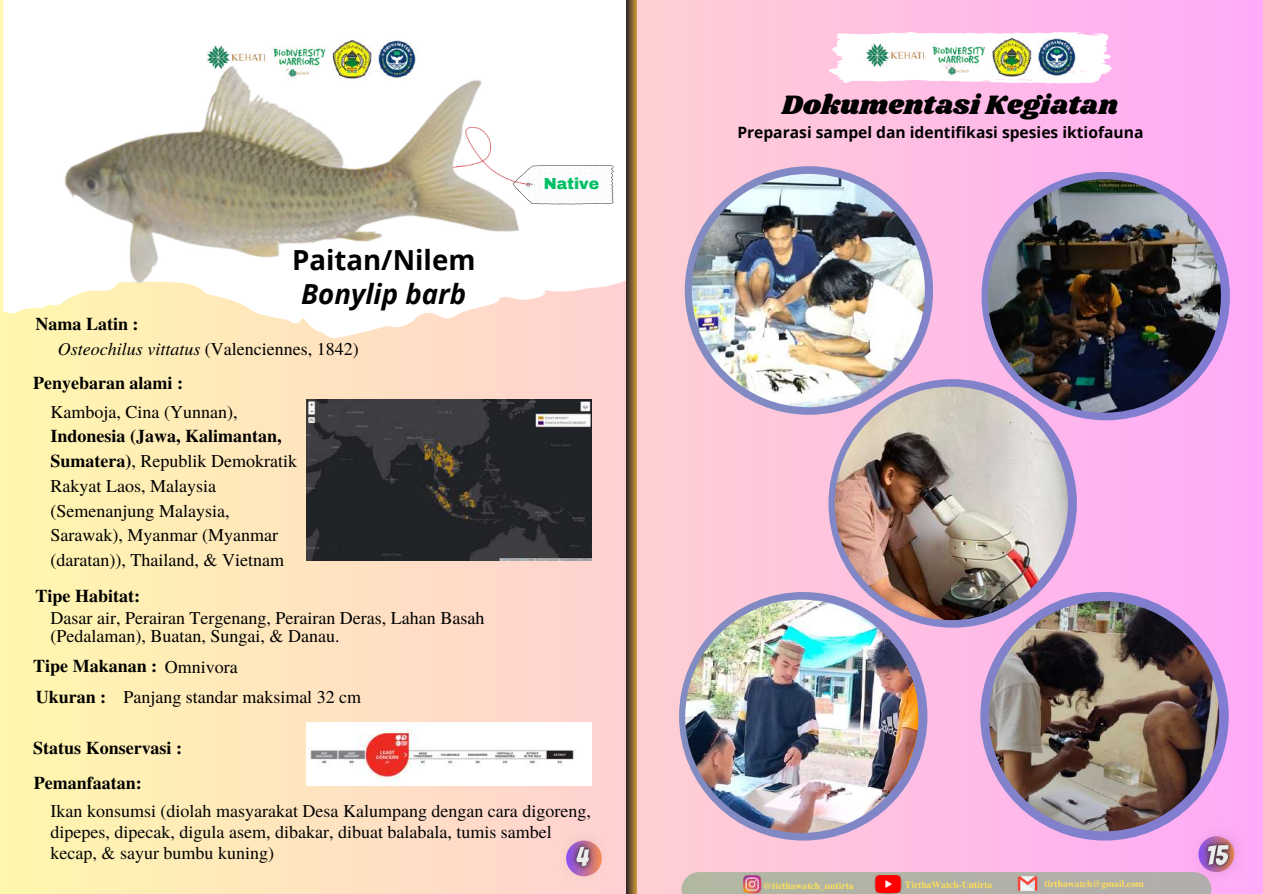
<style>
.page{position:relative;width:1263px;height:894px;background:#fff}
.page>*{position:absolute;margin:0;border:0;box-sizing:border-box;transform-origin:0 0}
.t1{font:27.6px "Shrikhand";color:#000}
.t2{font:700 27.6px "Open Sans";color:#000}
.t3{font:italic 700 27.6px "Open Sans";color:#000}
.t4{font:18px/24.8px "Te X Gyre Termes";color:#000}
.t5{font:18px/21.3px "Te X Gyre Termes";color:#030404}
.t6{font:700 18px "Te X Gyre Termes";color:#000}
.t7{font:italic 18px "Te X Gyre Termes";color:#000}
.t8{font:700 15.6px "Open Sans";color:#000}
.t9{font:900 15.6px "Archivo";color:#00bf63}
.t10{font:700 9.6px "Te X Gyre Termes";color:#ffde59}
.s1{font-style:normal}
.s2{font-weight:700}
.s3{font-weight:400}
</style>
<div class="page">
<div style="left:0;top:0;width:1263px;height:893px;background:linear-gradient(to right,#fff7ac,#fea9f8)"></div>
<svg style="left:2px;top:0;width:624px;height:338px"></svg>
<svg style="left:626px;top:0;width:10px;height:893px;background:#6e5430"></svg>
<svg style="left:829px;top:31px;width:283px;height:53px"></svg>
<img style="left:859px;top:29px;width:222px;height:58px">
<img style="left:306px;top:722px;width:286px;height:63px">
<svg style="left:980px;top:591px;width:249px;height:249px;background:#8780cd"></svg>
<img style="left:989px;top:600px;width:230px;height:231px;border-radius:50%">
<svg style="left:685px;top:166px;width:248px;height:248px;background:#848ac5"></svg>
<img style="left:692px;top:174px;width:233px;height:233px;border-radius:50%">
<svg style="left:679px;top:591px;width:248px;height:249px;background:#878ac2"></svg>
<img style="left:685px;top:599px;width:233px;height:233px;border-radius:50%">
<svg style="left:981px;top:172px;width:249px;height:248px;background:#817dca"></svg>
<img style="left:988px;top:179px;width:233px;height:233px;border-radius:50%">
<svg style="left:828px;top:379px;width:249px;height:248px;background:#8585c9"></svg>
<img style="left:835px;top:386px;width:233px;height:234px;border-radius:50%">
<img style="left:540px;top:807px;width:85px;height:86px">
<img style="left:1170px;top:805px;width:93px;height:88px">
<img style="left:306px;top:399px;width:286px;height:161px">
<svg style="left:533px;top:165px;width:81px;height:39px"></svg>
<img style="left:520px;top:128px;width:13px;height:89px">
<img style="left:36px;top:0;width:484px;height:336px">
<svg style="left:681px;top:871px;width:530px;height:22px;background:#b6b2aa"></svg>
<img style="left:741px;top:873px;width:22px;height:20px">
<img style="left:1017px;top:873px;width:20px;height:20px">
<img style="left:875px;top:874px;width:28px;height:19px">
<h1 class="t2" style="left:292px;top:240px;width:185px">Paitan/Nilem</h1>
<h1 class="t3" style="left:301px;top:274px;width:167px">Bonylip barb</h1>
<p class="t7" style="left:58px;top:335px;width:302px">Osteochilus vittatus <span class="s1">(Valenciennes, 1842)</span></p>
<p class="t6" style="left:36px;top:310px;width:104px">Nama Latin :</p>
<p class="t6" style="left:33px;top:368px;width:151px">Penyebaran alami :</p>
<p class="t4" style="left:51px;top:398px;width:188px">Kamboja, Cina (Yunnan),</p>
<p class="t4" style="left:51px;top:423px;width:248px"><span class="s2">Indonesia (Jawa, Kalimantan,<br>Sumatera)</span>, Republik Demokratik<br>Rakyat Laos, Malaysia (Semenanjung Malaysia,<br>Sarawak), Myanmar (Myanmar (daratan)), Thailand, &amp; Vietnam</p>
<p class="t6" style="left:36px;top:581px;width:106px">Tipe Habitat:</p>
<p class="t4" style="left:51px;top:608px;width:435px;line-height:18px">Dasar air, Perairan Tergenang, Perairan Deras, Lahan Basah (Pedalaman), Buatan, Sungai, &amp; Danau.</p>
<p class="t6" style="left:33px;top:652px;width:206px">Tipe Makanan : <span class="s3">Omnivora</span></p>
<p class="t4" style="left:123px;top:683px;width:239px">Panjang standar maksimal 32 cm</p>
<p class="t6" style="left:36px;top:682px;width:72px">Ukuran :</p>
<p class="t6" style="left:33px;top:733px;width:150px">Status Konservasi :</p>
<p class="t6" style="left:34px;top:769px;width:109px">Pemanfaatan:</p>
<p class="t9" style="left:544px;top:176px;width:57px">Native</p>
<p class="t5" style="left:51px;top:798px;width:542px">Ikan konsumsi (diolah masyarakat Desa Kalumpang dengan cara digoreng, dipepes, dipecak, digula asem, dibakar, dibuat balabala, tumis sambel kecap, &amp; sayur bumbu kuning)</p>
<h1 class="t1" style="left:782px;top:86px;width:338px">Dokumentasi Kegiatan</h1>
<p class="t8" style="left:737px;top:121px;width:408px">Preparasi sampel dan identifikasi spesies iktiofauna</p>
<p class="t10" style="left:763px;top:878px;width:92px">@tirthawatch_untirta</p>
<p class="t10" style="left:905px;top:876px;width:89px">TirthaWatch-Untirta</p>
<p class="t10" style="left:1044px;top:875px;width:101px">tirthawatch@gmail.com</p>
</div>
